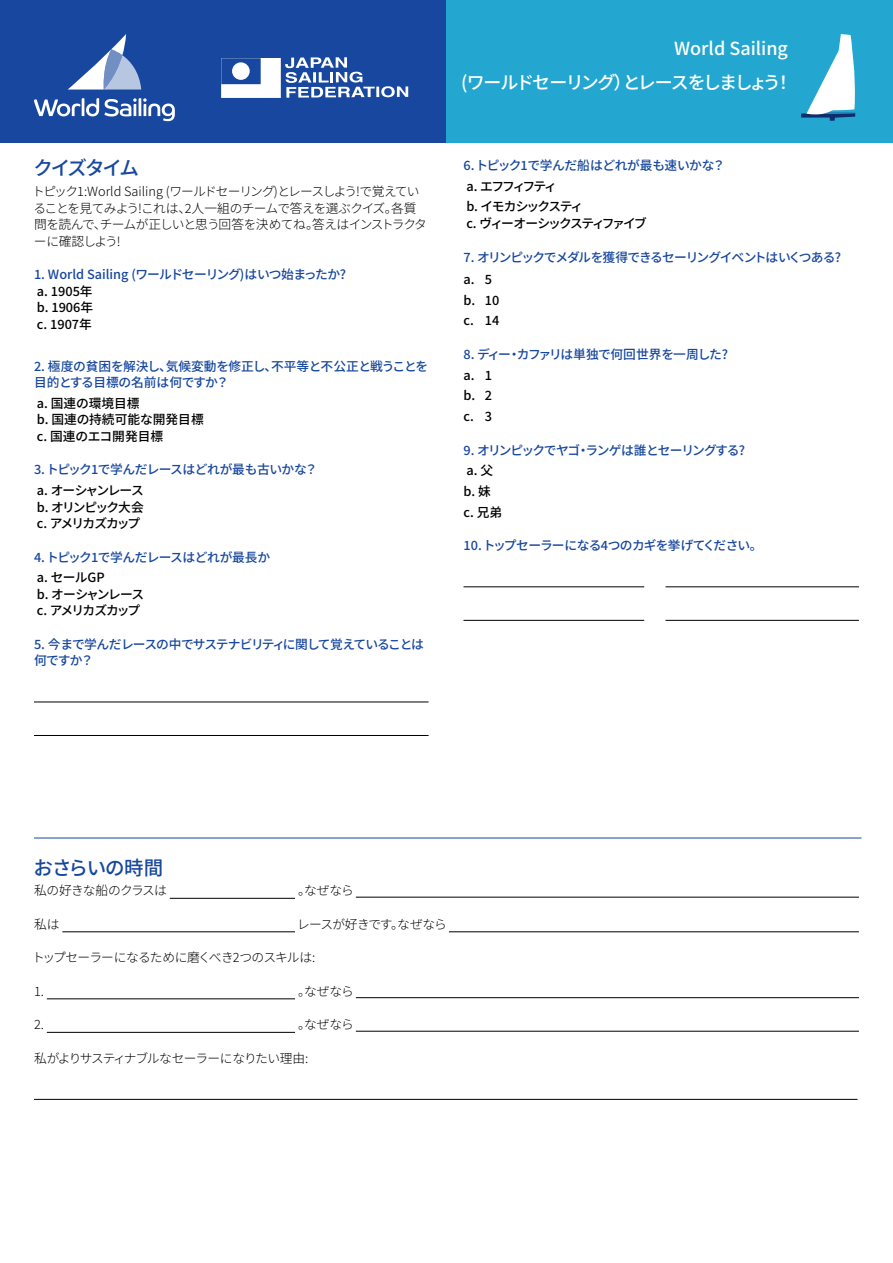
<style>
.page{position:relative;width:893px;height:1263px;background:#fff}
.page>*{position:absolute;margin:0;border:0;box-sizing:border-box;transform-origin:0 0}
.t1{font:500 19.5px "Source Han Sans JP";letter-spacing:-.055em;color:#17479e}
.t2{font:500 19.5px "Source Han Sans JP";letter-spacing:-.09em;color:#17479e}
.t3{font:500 18px/34.3px "Source Han Sans JP";letter-spacing:-.065em;color:#fff;text-align:right}
.t4{font:300 12.75px/16.5px "Source Han Sans JP";letter-spacing:-.06em;color:#000}
.t5{font:500 12.75px/16.5px "Source Han Sans JP";letter-spacing:-.055em;color:#17479e}
.t6{font:500 12.75px/20.7px "Source Han Sans JP";letter-spacing:-.07em;color:#000;text-align:justify}
.t7{font:500 12.75px/16.5px "Source Han Sans JP";letter-spacing:-.02em;color:#17479e}
.t8{font:500 12.75px "Source Han Sans JP";letter-spacing:-.03em;color:#17479e}
.t9{font:500 12.75px/16.5px "Source Han Sans JP";color:#000}
.t10{font:500 12.75px "Source Han Sans JP";letter-spacing:-.085em;color:#17479e}
.t11{font:500 12.75px/16.5px "Source Han Sans JP";letter-spacing:-.095em;color:#000}
.t12{font:500 12.75px "Source Han Sans JP";letter-spacing:-.09em;color:#17479e}
.t13{font:300 12.75px "Source Han Sans JP";letter-spacing:-.08em;color:#000}
.t14{font:500 12.75px "Source Han Sans JP";letter-spacing:-.035em;color:#17479e}
.t15{font:500 12.75px/20.7px "Source Han Sans JP";letter-spacing:-.145em;color:#000}
.t16{font:500 12.75px "Source Han Sans JP";letter-spacing:-.14em;color:#000}
</style>
<div class="page">
<div style="left:0;top:0;width:893px;height:143px;background:#17479e"></div>
<div style="left:446px;top:0;width:447px;height:143px;background:#23a7d0"></div>
<hr style="left:34px;top:702px;width:395px;height:1px;background:#000">
<hr style="left:34px;top:735px;width:395px;height:1px;background:#000">
<hr style="left:463px;top:586px;width:181px;height:1px;background:#000">
<hr style="left:665px;top:586px;width:194px;height:1px;background:#000">
<hr style="left:463px;top:620px;width:181px;height:1px;background:#000">
<hr style="left:665px;top:620px;width:194px;height:1px;background:#000">
<hr style="left:170px;top:898px;width:125px;height:1px;background:#000">
<hr style="left:356px;top:897px;width:503px;height:1px;background:#000">
<hr style="left:62px;top:931px;width:233px;height:1px;background:#000">
<hr style="left:449px;top:931px;width:410px;height:1px;background:#000">
<hr style="left:47px;top:998px;width:248px;height:1px;background:#000">
<hr style="left:356px;top:997px;width:503px;height:1px;background:#000">
<hr style="left:47px;top:1032px;width:248px;height:1px;background:#000">
<hr style="left:356px;top:1031px;width:503px;height:1px;background:#000">
<hr style="left:34px;top:1099px;width:824px;height:1px;background:#000">
<svg style="left:68px;top:34px;width:73px;height:56px"></svg>
<svg style="left:34px;top:98px;width:141px;height:23px"></svg>
<svg style="left:801px;top:34px;width:54px;height:87px"></svg>
<hr style="left:34px;top:838px;width:827px;height:1px;background:#17479e">
<svg style="left:221px;top:57px;width:187px;height:41px"></svg>
<h1 class="t2" style="left:33px;top:157px;width:107px">クイズタイム</h1>
<p class="t4" style="left:32px;top:183px;width:396px">トピック1:World Sailing (ワールドセーリング)とレースしよう!で覚えていることを見てみよう!これは、2人一組のチームで答えを選ぶクイズ。各質問を読んで、チームが正しいと思う回答を決めてね。答えはインストラクターに確認しよう!</p>
<p class="t8" style="left:34px;top:267px;width:314px">1. World Sailing (ワールドセーリング)はいつ始まったか?</p>
<p class="t6" style="left:37px;top:283px;width:58px;line-height:16.5px">a. 1905年b. 1906年c. 1907年</p>
<p class="t7" style="left:34px;top:358px;width:396px">2. 極度の貧困を解決し、気候変動を修正し、不平等と不公正と戦うことを目的とする目標の名前は何ですか？</p>
<p class="t9" style="left:37px;top:395px;width:168px">a. 国連の環境目標<br>b. 国連の持続可能な開発目標c. 国連のエコ開発目標</p>
<p class="t5" style="left:34px;top:462px;width:285px">3. トピック1で学んだレースはどれが最も古いかな？</p>
<p class="t6" style="left:37px;top:482px;width:108px;line-height:16.5px">a. オーシャンレースb. オリンピック大会c. アメリカズカップ</p>
<p class="t5" style="left:34px;top:549px;width:238px">4. トピック1で学んだレースはどれが最長か</p>
<p class="t11" style="left:37px;top:570px;width:109px">a. セールGP<br>b. オーシャンレースc. アメリカズカップ</p>
<p class="t5" style="left:34px;top:636px;width:392px">5. 今まで学んだレースの中でサステナビリティに関して覚えていることは何ですか？</p>
<h2 class="t3" style="left:461px;top:31px;width:333px">World Sailing<br>(ワールドセーリング）とレースをしましょう！</h2>
<p class="t14" style="left:463px;top:158px;width:263px">6. トピック1で学んだ船はどれが最も速いかな？</p>
<p class="t15" style="left:466px;top:176px;width:118px">a . エフフィフティ<br>b. イモカシックスティ</p>
<p class="t16" style="left:466px;top:216px;width:182px">c. ヴィーオーシックスティファイブ</p>
<p class="t10" style="left:463px;top:250px;width:379px">7. オリンピックでメダルを獲得できるセーリングイベントはいくつある?</p>
<p class="t6" style="left:463px;top:269px;width:37px;text-align:left">a. 5 b. 10 c. 14</p>
<p class="t5" style="left:463px;top:346px;width:266px">8. ディー・カファリは単独で何回世界を一周した?</p>
<p class="t6" style="left:463px;top:365px;width:30px">a. 1 b. 2 c. 3</p>
<p class="t12" style="left:463px;top:443px;width:283px">9. オリンピックでヤゴ・ランゲは誰とセーリングする?</p>
<p class="t6" style="left:463px;top:461px;width:40px;text-align:left">a. 父b. 妹c. 兄弟</p>
<p class="t5" style="left:463px;top:538px;width:301px">10. トップセーラーになる4つのカギを挙げてください。</p>
<h1 class="t1" style="left:34px;top:856px;width:131px">おさらいの時間</h1>
<p class="t4" style="left:34px;top:883px;width:134px">私の好きな船のクラスは</p>
<p class="t4" style="left:298px;top:883px;width:57px">。なぜなら</p>
<p class="t4" style="left:34px;top:916px;width:27px">私は</p>
<p class="t4" style="left:297px;top:916px;width:151px">レースが好きです。なぜなら</p>
<p class="t4" style="left:32px;top:950px;width:285px">トップセーラーになるために磨くべき2つのスキルは:</p>
<p class="t4" style="left:34px;top:983px;width:12px">1.</p>
<p class="t4" style="left:298px;top:983px;width:57px">。なぜなら</p>
<p class="t4" style="left:34px;top:1017px;width:12px">2.</p>
<p class="t4" style="left:298px;top:1017px;width:57px">。なぜなら</p>
<p class="t13" style="left:34px;top:1051px;width:276px">私がよりサスティナブルなセーラーになりたい理由:</p>
</div>
